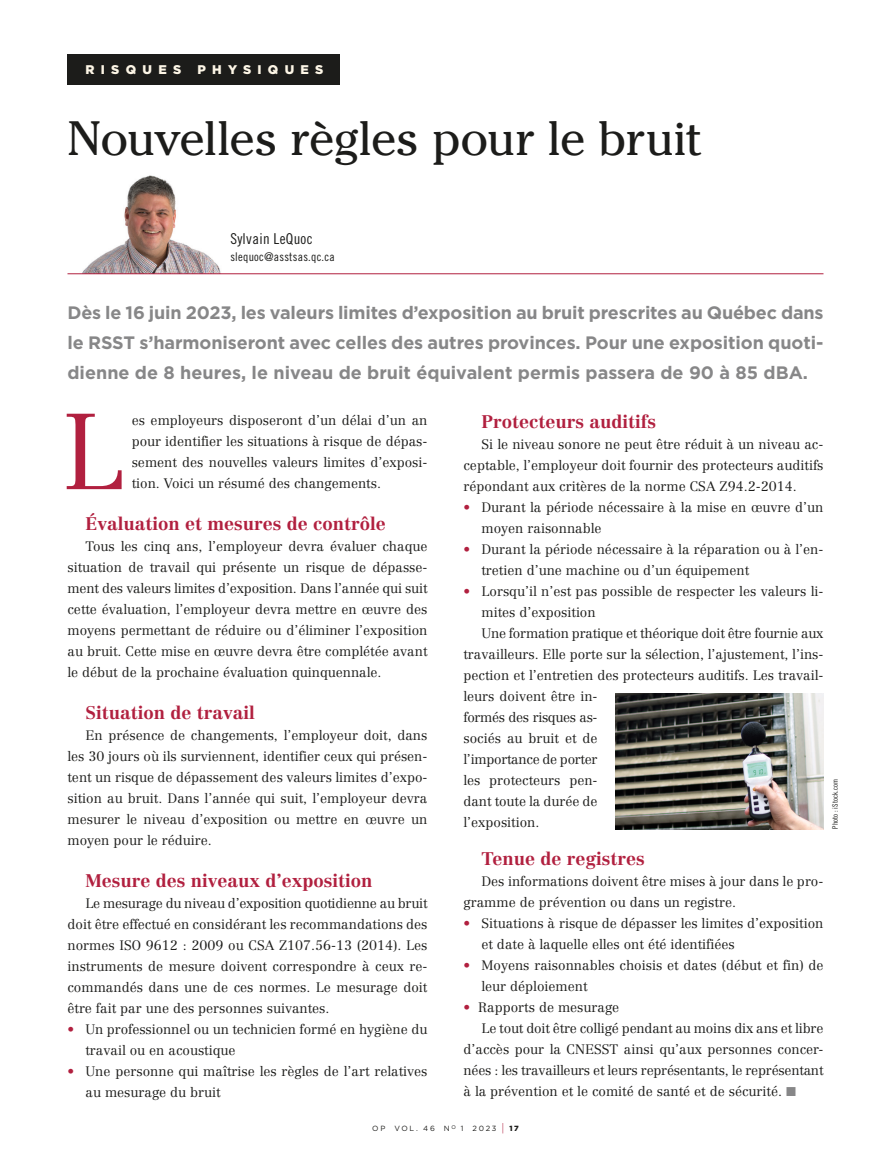
<style>
.page{position:relative;width:891px;height:1161px;background:#fff}
.page>*{position:absolute;margin:0;border:0;box-sizing:border-box;transform-origin:0 0}
.t1{font:300 105.9px "Centennial";color:#b1203f}
.t2{font:48px "Cheltenham";letter-spacing:-.01em;color:#1c1c1a}
.t3{font:700 18px/30px "Gotham";color:#878788;text-align:justify}
.ARTICLES-titres{font:700 18px "Centennial";color:#b1203f}
.t4{font:15px "Trade Gothic LT Pro Cn 18";letter-spacing:.02em;color:#1c1c1a}
.ARTICLES-texte{font:300 13.5px/21px "Centennial";color:#1c1c1a}
.t5{font:900 12.6px "Gotham";letter-spacing:.5em;color:#fdf6e6}
.t6{font:12px "Trade Gothic LT Pro Cn 18";letter-spacing:.02em;color:#1c1c1a}
.t7{font:7.5px "Gotham";letter-spacing:.23em;color:#1c1c1a}
.PHOTOS-credit{font:7.5px "Trade Gothic LT Pro Cn 18";letter-spacing:.015em;color:#1c1c1a}
.s1{color:#b1203f}
.s2{font-family:"European Pi Three";font-weight:400;font-size:15px;color:#878788}
.s3{font-size:11.25px;color:#b1203f}
.s4{font-weight:900}
</style>
<div class="page">
<img style="left:68px;top:175px;width:160px;height:99px">
<div style="left:68px;top:54px;width:272px;height:30px;background:#1c1c1a"></div>
<hr style="left:68px;top:274px;width:756px;height:1px;background:#b1203f">
<img style="left:616px;top:693px;width:208px;height:137px">
<p class="t5" style="left:86px;top:60px;width:97px">RISQUES</p>
<p class="t5" style="left:197px;top:60px;width:128px">PHYSIQUES</p>
<p class="t2" style="left:68px;top:109px;width:637px">Nouvelles règles pour le bruit</p>
<p class="t4" style="left:230px;top:230px;width:84px">Sylvain LeQuoc</p>
<p class="t6" style="left:230px;top:249px;width:106px">slequoc@asstsas.qc.ca</p>
<p class="t3" style="left:68px;top:297px;width:758px">Dès le 16 juin 2023, les valeurs limites d’exposition au bruit prescrites au Québec dans le RSST s’harmoniseront avec celles des autres provinces. Pour une exposition quoti&shy;dienne de 8 heures, le niveau de bruit équivalent permis passera de 90 à 85 dBA.</p>
<p class="t1" style="left:61px;top:389px;width:64px">L</p>
<p class="ARTICLES-texte" style="left:132px;top:410px;width:297px;text-align:justify">es employeurs disposeront d’un délai d’un an pour identifier les situations à risque de dépas&shy;sement des nouvelles valeurs limites d’exposi&shy;tion. Voici un résumé des changements.</p>
<p class="ARTICLES-titres" style="left:86px;top:513px;width:302px">Évaluation et mesures de contrôle</p>
<p class="ARTICLES-texte" style="left:68px;top:536px;width:362px;text-align:justify;text-indent:18px">Tous les cinq ans, l’employeur devra évaluer chaque situation de travail qui présente un risque de dépasse&shy;ment des valeurs limites d’exposition. Dans l’année qui suit cette évaluation, l’employeur devra mettre en œuvre des moyens permettant de réduire ou d’éliminer l’exposition au bruit. Cette mise en œuvre devra être complétée avant le début de la prochaine évaluation quinquennale.</p>
<p class="ARTICLES-titres" style="left:86px;top:702px;width:171px">Situation de travail</p>
<p class="ARTICLES-texte" style="left:68px;top:725px;width:362px;text-align:justify;text-indent:18px">En présence de changements, l’employeur doit, dans les 30 jours où ils surviennent, identifier ceux qui présen&shy;tent un risque de dépassement des valeurs limites d’expo&shy;sition au bruit. Dans l’année qui suit, l’employeur devra mesurer le niveau d’exposition ou mettre en œuvre un moyen pour le réduire.</p>
<p class="ARTICLES-titres" style="left:86px;top:870px;width:289px">Mesure des niveaux d’exposition</p>
<p class="ARTICLES-texte" style="left:68px;top:893px;width:362px;text-align:justify;text-indent:18px">Le mesurage du niveau d’exposition quotidienne au bruit doit être effectué en considérant les recommandations des normes ISO 9612 : 2009 ou CSA Z107.56-13 (2014). Les instruments de mesure doivent correspondre à ceux re&shy;commandés dans une de ces normes. Le mesurage doit être fait par une des personnes suivantes.</p>
<p class="ARTICLES-texte" style="left:86px;top:1019px;width:343px;text-indent:-18px"><span class="s1">•</span> Un professionnel ou un technicien formé en hygiène du travail ou en acoustique</p>
<p class="ARTICLES-texte" style="left:86px;top:1061px;width:343px;text-indent:-18px"><span class="s1">•</span> Une personne qui maîtrise les règles de l’art relatives au mesurage du bruit</p>
<p class="ARTICLES-titres" style="left:482px;top:411px;width:176px">Protecteurs auditifs</p>
<p class="ARTICLES-texte" style="left:464px;top:434px;width:362px;text-align:justify;text-indent:18px">Si le niveau sonore ne peut être réduit à un niveau ac&shy;ceptable, l’employeur doit fournir des protecteurs auditifs répondant aux critères de la norme CSA Z94.2-2014.</p>
<p class="ARTICLES-texte" style="left:482px;top:497px;width:343px;text-indent:-18px"><span class="s1">•</span> Durant la période nécessaire à la mise en œuvre d’un moyen raisonnable</p>
<p class="ARTICLES-texte" style="left:482px;top:539px;width:343px;text-indent:-18px"><span class="s1">•</span> Durant la période nécessaire à la réparation ou à l’en&shy;tretien d’une machine ou d’un équipement</p>
<p class="ARTICLES-texte" style="left:482px;top:581px;width:343px;text-indent:-18px"><span class="s1">•</span> Lorsqu’il n’est pas possible de respecter les valeurs li&shy;mites d’exposition</p>
<p class="ARTICLES-texte" style="left:464px;top:623px;width:362px;text-indent:18px">Une formation pratique et théorique doit être fournie aux travailleurs. Elle porte sur la sélection, l’ajustement, l’ins&shy;pection et l’entretien des protecteurs auditifs. Les travail&shy;leurs doivent être in-<br>formés des risques as-<br>sociés au bruit et de<br>l’importance de porter<br>les protecteurs pen-<br>dant toute la durée de<br>l’exposition.</p>
<p class="ARTICLES-titres" style="left:482px;top:848px;width:165px">Tenue de registres</p>
<p class="ARTICLES-texte" style="left:464px;top:871px;width:361px;text-indent:18px">Des informations doivent être mises à jour dans le pro&shy;gramme de prévention ou dans un registre.</p>
<p class="ARTICLES-texte" style="left:482px;top:913px;width:344px;text-indent:-18px"><span class="s1">•</span> Situations à risque de dépasser les limites d’exposition et date à laquelle elles ont été identifiées</p>
<p class="ARTICLES-texte" style="left:482px;top:955px;width:344px;text-indent:-18px"><span class="s1">•</span> Moyens raisonnables choisis et dates (début et fin) de leur déploiement</p>
<p class="ARTICLES-texte" style="left:464px;top:997px;width:157px"><span class="s1">•</span> Rapports de mesurage</p>
<p class="ARTICLES-texte" style="left:464px;top:1018px;width:362px;text-align:justify;text-indent:18px">Le tout doit être colligé pendant au moins dix ans et libre d’accès pour la CNESST ainsi qu’aux personnes concer&shy;nées : les travailleurs et leurs représentants, le représentant à la prévention et le comité de santé et de sécurité. <span class="s2">K</span></p>
<p class="PHOTOS-credit" style="left:831px;top:829px;width:51px;rotate:-90deg">Photo : iStock.com</p>
<p class="t7" style="left:372px;top:1124px;width:148px">OP VOL. 46 N<sup>O</sup> 1 2023 <span class="s3">|</span> <span class="s4">17</span></p>
</div>
